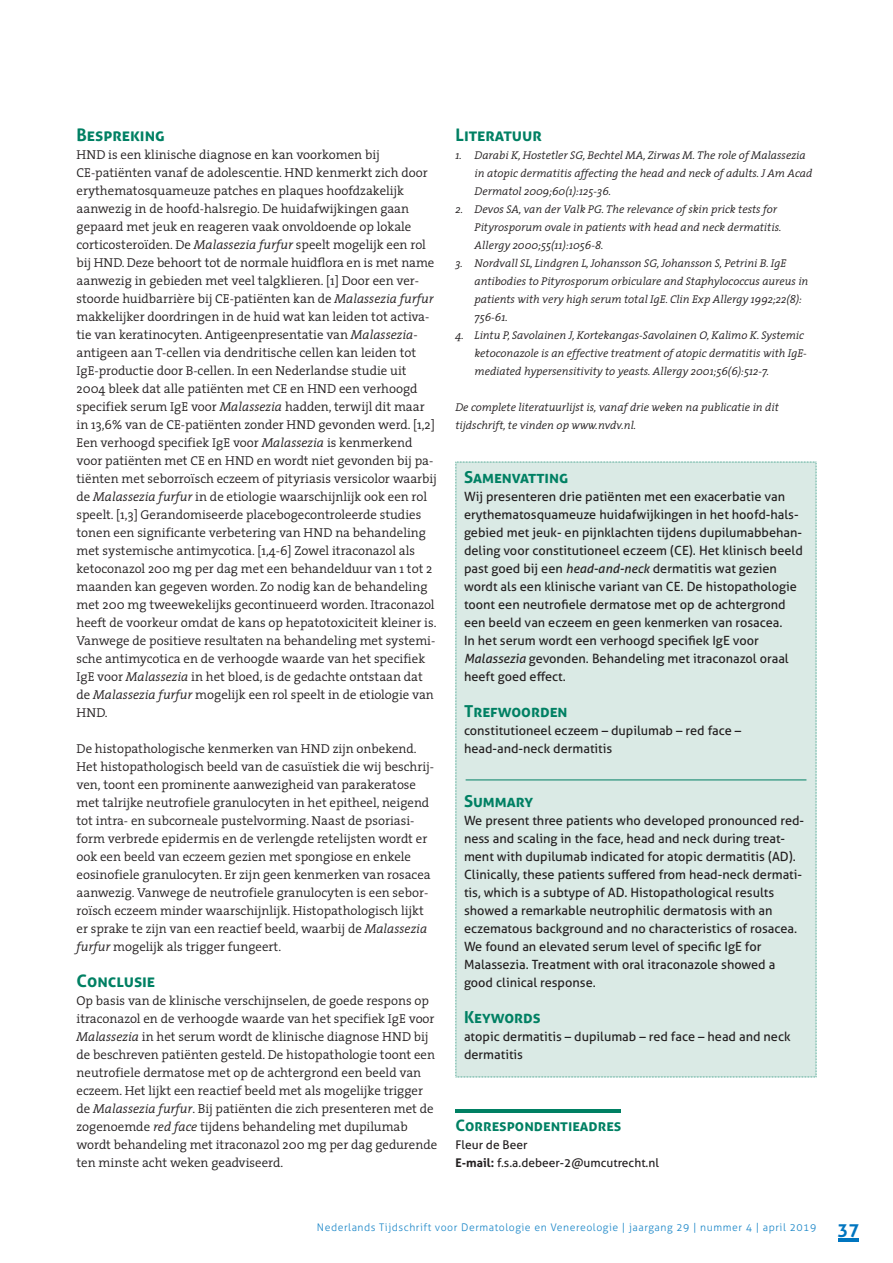
<style>
.page{position:relative;width:893px;height:1263px;background:#fff}
.page>*{position:absolute;margin:0;border:0;box-sizing:border-box;transform-origin:0 0}
.t1{font:700 17.25px "Aller";color:#008063}
.t2{font:700 16.5px "Aller";color:#008063}
.t3{font:700 15.75px "Aller";color:#008063}
.t4{font:300 12.9px/18px "The Serif";color:#231f20}
.t5{font:12.75px/18px "Aller";color:#231f20}
.t6{font:12px/18px "Aller";color:#231f20}
.t7{font:italic 300 11.25px/18px "The Serif";color:#231f20}
.t8{font:300 10.5px "Aller";letter-spacing:.05em;color:#1c87c8}
.s1{font-style:italic}
.s2{font-weight:700}
.s3{font-weight:700;font-size:18px;color:#0075bf}
</style>
<div class="page">
<hr style="left:838px;top:1238px;width:21px;height:3px;background:#0075bf">
<div style="left:455px;top:462px;width:362px;height:615px;background:#daeae5"></div>
<hr style="left:466px;top:780px;width:340px;height:1px;background:#008063">
<hr style="left:455px;top:1109px;width:166px;height:4px;background:#008063">
<h1 class="t1" style="left:77px;top:128px;width:90px">Bespreking</h1>
<p class="t4" style="left:77px;top:147px;width:362px">HND is een klinische diagnose en kan voorkomen bij CE-patiënten vanaf de adolescentie. HND kenmerkt zich door erythematosquameuze patches en plaques hoofdzakelijk aanwezig in de hoofd-halsregio. De huidafwijkingen gaan gepaard met jeuk en reageren vaak onvoldoende op lokale corticosteroïden. De <span class="s1">Malassezia furfur</span> speelt mogelijk een rol bij HND. Deze behoort tot de normale huidflora en is met name aanwezig in gebieden met veel talgklieren. [1] Door een ver&shy;stoorde huidbarrière bij CE-patiënten kan de <span class="s1">Malassezia furfur </span>makkelijker doordringen in de huid wat kan leiden tot activa&shy;tie van keratinocyten. Antigeenpresentatie van <span class="s1">Malassezia&shy;</span>antigeen aan T-cellen via dendritische cellen kan leiden tot IgE-productie door B-cellen. In een Nederlandse studie uit 2004 bleek dat alle patiënten met CE en HND een verhoogd specifiek serum IgE voor <span class="s1">Malassezia</span> hadden, terwijl dit maar in 13,6% van de CE-patiënten zonder HND gevonden werd. [1,2] Een verhoogd specifiek IgE voor <span class="s1">Malassezia</span> is kenmerkend voor patiënten met CE en HND en wordt niet gevonden bij pa&shy;tiënten met seborroïsch eczeem of pityriasis versicolor waarbij de <span class="s1">Malassezia furfur</span> in de etiologie waarschijnlijk ook een rol speelt. [1,3] Gerandomiseerde placebogecontroleerde studies tonen een significante verbetering van HND na behandeling met systemische antimycotica. [1,4-6] Zowel itraconazol als ketoconazol 200 mg per dag met een behandelduur van 1 tot 2 maanden kan gegeven worden. Zo nodig kan de behandeling met 200 mg tweewekelijks gecontinueerd worden. Itraconazol heeft de voorkeur omdat de kans op hepatotoxiciteit kleiner is.<br>Vanwege de positieve resultaten na behandeling met systemi&shy;sche antimycotica en de verhoogde waarde van het specifiek IgE voor <span class="s1">Malassezia</span> in het bloed, is de gedachte ontstaan dat de <span class="s1">Malassezia furfur</span> mogelijk een rol speelt in de etiologie van HND.</p>
<p class="t4" style="left:77px;top:741px;width:359px">De histopathologische kenmerken van HND zijn onbekend.<br>Het histopathologisch beeld van de casuïstiek die wij beschrij&shy;ven, toont een prominente aanwezigheid van parakeratose met talrijke neutrofiele granulocyten in het epitheel, neigend tot intra- en subcorneale pustelvorming. Naast de psoriasi&shy;form verbrede epidermis en de verlengde retelijsten wordt er ook een beeld van eczeem gezien met spongiose en enkele eosinofiele granulocyten. Er zijn geen kenmerken van rosacea aanwezig. Vanwege de neutrofiele granulocyten is een sebor&shy;roïsch eczeem minder waarschijnlijk. Histopathologisch lijkt er sprake te zijn van een reactief beeld, waarbij de <span class="s1">Malassezia furfur</span> mogelijk als trigger fungeert.</p>
<h1 class="t1" style="left:77px;top:974px;width:80px">Conclusie</h1>
<p class="t4" style="left:77px;top:993px;width:362px">Op basis van de klinische verschijnselen, de goede respons op itraconazol en de verhoogde waarde van het specifiek IgE voor <span class="s1">Malassezia</span> in het serum wordt de klinische diagnose HND bij de beschreven patiënten gesteld. De histopathologie toont een neutrofiele dermatose met op de achtergrond een beeld van eczeem. Het lijkt een reactief beeld met als mogelijke trigger de <span class="s1">Malassezia furfur</span>. Bij patiënten die zich presenteren met de zogenoemde <span class="s1">red face</span> tijdens behandeling met dupilumab wordt behandeling met itraconazol 200 mg per dag gedurende ten minste acht weken geadviseerd.</p>
<h1 class="t1" style="left:455px;top:128px;width:88px">Literatuur</h1>
<p class="t7" style="left:475px;top:147px;width:339px;text-indent:-19px">1. Darabi K, Hostetler SG, Bechtel MA, Zirwas M. The role of Malassezia in atopic dermatitis affecting the head and neck of adults. J Am Acad<br>Dermatol 2009;60(1):125-36.</p>
<p class="t7" style="left:475px;top:201px;width:308px;text-indent:-19px">2. Devos SA, van der Valk PG. The relevance of skin prick tests for<br>Pityrosporum ovale in patients with head and neck dermatitis.<br>Allergy 2000;55(11):1056-8.</p>
<p class="t7" style="left:475px;top:255px;width:335px;text-indent:-19px">3. Nordvall SL, Lindgren L, Johansson SG, Johansson S, Petrini B. IgE antibodies to Pityrosporum orbiculare and Staphylococcus aureus in patients with very high serum total IgE. Clin Exp Allergy 1992;22(8):<br>756-61.</p>
<p class="t7" style="left:475px;top:327px;width:334px;text-indent:-19px">4. Lintu P, Savolainen J, Kortekangas-Savolainen O, Kalimo K. Systemic ketoconazole is an effective treatment of atopic dermatitis with IgE&shy;mediated hypersensitivity to yeasts. Allergy 2001;56(6):512-7.</p>
<p class="t7" style="left:455px;top:399px;width:325px">De complete literatuurlijst is, vanaf drie weken na publicatie in dit tijdschrift, te vinden op www.nvdv.nl.</p>
<p class="t2" style="left:464px;top:471px;width:106px">Samenvatting</p>
<p class="t5" style="left:464px;top:489px;width:340px">Wij presenteren drie patiënten met een exacerbatie van erythematosquameuze huidafwijkingen in het hoofd-hals&shy;gebied met jeuk- en pijnklachten tijdens dupilumabbehan&shy;deling voor constitutioneel eczeem (CE). Het klinisch beeld past goed bij een <span class="s1">head-and-neck</span> dermatitis wat gezien wordt als een klinische variant van CE. De histopathologie toont een neutrofiele dermatose met op de achtergrond een beeld van eczeem en geen kenmerken van rosacea.<br>In het serum wordt een verhoogd specifiek IgE voor <span class="s1">Malassezia</span> gevonden. Behandeling met itraconazol oraal heeft goed effect.</p>
<p class="t2" style="left:464px;top:705px;width:105px">Trefwoorden</p>
<p class="t5" style="left:464px;top:723px;width:279px">constitutioneel eczeem – dupilumab – red face – head-and-neck dermatitis</p>
<p class="t2" style="left:464px;top:795px;width:71px">Summary</p>
<p class="t5" style="left:464px;top:813px;width:342px">We present three patients who developed pronounced red&shy;ness and scaling in the face, head and neck during treat&shy;ment with dupilumab indicated for atopic dermatitis (AD).<br>Clinically, these patients suffered from head-neck dermati&shy;tis, which is a subtype of AD. Histopathological results showed a remarkable neutrophilic dermatosis with an eczematous background and no characteristics of rosacea.<br>We found an elevated serum level of specific IgE for Malassezia. Treatment with oral itraconazole showed a good clinical response.</p>
<p class="t2" style="left:464px;top:1011px;width:78px">Keywords</p>
<p class="t5" style="left:464px;top:1029px;width:328px">atopic dermatitis – dupilumab – red face – head and neck dermatitis</p>
<p class="t3" style="left:455px;top:1119px;width:167px">Correspondentieadres</p>
<p class="t6" style="left:455px;top:1137px;width:205px">Fleur de Beer<br><span class="s2">E-mail:</span> f.s.a.debeer-2@umcutrecht.nl</p>
<p class="t8" style="left:317px;top:1223px;width:544px">Nederlands Tijdschrift voor Dermatologie en Venereologie | jaargang 29 | nummer 4 | april 2019 <span class="s3">37</span></p>
</div>
